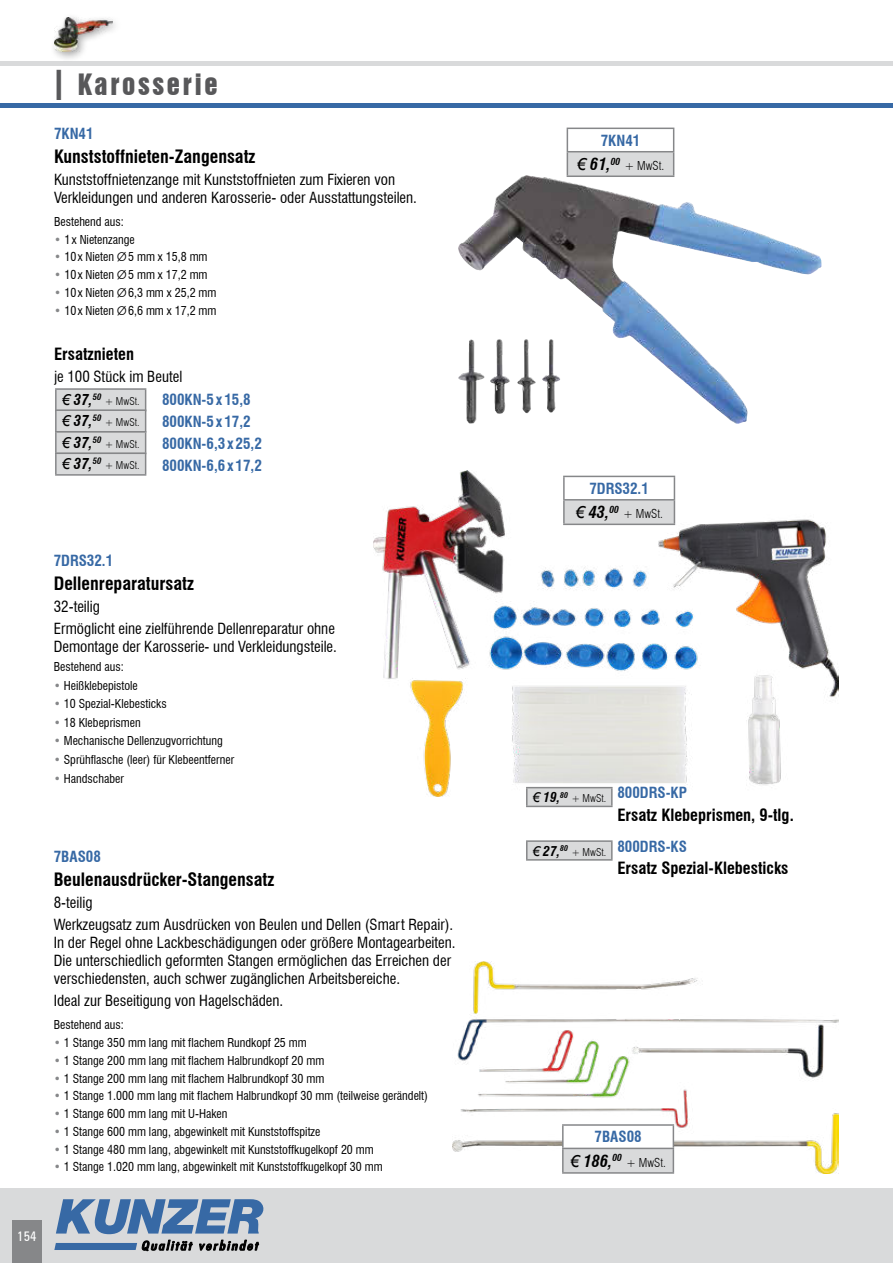
<style>
.page{position:relative;width:893px;height:1263px;background:#fff}
.page>*{position:absolute;margin:0;border:0;box-sizing:border-box;transform-origin:0 0}
.t1{font:27px "Swiss 921 BT Regular A";letter-spacing:.1em;color:#58585a}
.t2{font:700 condensed 18px "Swiss 721 BT";color:#000}
.t3{font:700 condensed 16.5px "Swiss 721 BT";color:#000}
.t4{font:italic 700 condensed 16.5px "Swiss 721 BT";color:#000}
.t5{font:condensed 15px/18px "Swiss 721 BT";color:#000}
.t6{font:700 condensed 15px/22.2px "Swiss 721 BT";color:#3769a5}
.t7{font:italic 700 condensed 15px "Swiss 721 BT";color:#000}
.t8{font:condensed 13.5px "Zurich BT";color:#fff}
.t9{font:condensed 12px "Swiss 721 BT";color:#000}
.t10{font:300 condensed 12px "Swiss 721 BT";color:#000}
.t11{font:300 condensed 10.5px "Swiss 721 BT";color:#000}
.s1{font-family:"Avant Garde IT Cby BT";font-weight:500;font-size:42px}
.s2{font-stretch:normal;color:#868789}
.s3{font-family:"Avant Garde IT Cby BT";font-stretch:normal}
.s4{font-family:"Arial";font-weight:400;font-stretch:normal}
.s5{color:#868789}
.s6{font-family:"Arial";font-weight:400;font-style:italic;font-stretch:normal;font-size:13.5px}
.s7{font-weight:700;font-style:italic;font-size:13.5px}
</style>
<div class="page">
<hr style="left:0;top:62px;width:893px;height:4px;background:#d9dadb">
<hr style="left:0;top:103px;width:893px;height:4px;background:#3769a5">
<div style="left:0;top:1188px;width:893px;height:75px;background:#d9dadb"></div>
<img style="left:373px;top:470px;width:465px;height:326px">
<svg style="left:56px;top:1199px;width:208px;height:35px"></svg>
<svg style="left:54px;top:1240px;width:205px;height:11px"></svg>
<div style="left:12px;top:1220px;width:30px;height:43px;background:#868789"></div>
<img style="left:458px;top:175px;width:290px;height:249px">
<div style="left:567px;top:152px;width:107px;height:24px;background:#d9dadb"></div>
<hr style="left:567px;top:128px;width:107px;height:1px;background:#868789">
<hr style="left:567px;top:151px;width:107px;height:1px;background:#868789">
<svg style="left:567px;top:129px;width:1px;height:46px"></svg>
<svg style="left:673px;top:129px;width:1px;height:46px"></svg>
<hr style="left:567px;top:175px;width:107px;height:2px;background:#868789">
<div style="left:56px;top:389px;width:90px;height:22px;background:#d9dadb"></div>
<hr style="left:55px;top:388px;width:91px;height:2px;background:#868789">
<hr style="left:55px;top:390px;width:2px;height:20px;background:#868789">
<div style="left:56px;top:410px;width:90px;height:22px;background:#d9dadb"></div>
<hr style="left:55px;top:409px;width:91px;height:2px;background:#868789">
<hr style="left:55px;top:411px;width:2px;height:20px;background:#868789">
<div style="left:56px;top:432px;width:90px;height:21px;background:#d9dadb"></div>
<hr style="left:55px;top:431px;width:91px;height:2px;background:#868789">
<hr style="left:55px;top:433px;width:2px;height:20px;background:#868789">
<div style="left:56px;top:453px;width:90px;height:22px;background:#d9dadb"></div>
<hr style="left:55px;top:452px;width:91px;height:2px;background:#868789">
<hr style="left:55px;top:454px;width:2px;height:20px;background:#868789">
<svg style="left:145px;top:390px;width:1px;height:84px"></svg>
<hr style="left:55px;top:474px;width:91px;height:2px;background:#868789">
<img style="left:453px;top:961px;width:386px;height:213px">
<div style="left:563px;top:1125px;width:110px;height:23px;background:#fff"></div>
<div style="left:563px;top:1148px;width:110px;height:25px;background:#d9dadb"></div>
<hr style="left:562px;top:1124px;width:112px;height:2px;background:#868789">
<hr style="left:562px;top:1126px;width:2px;height:22px;background:#868789">
<hr style="left:562px;top:1148px;width:112px;height:1px;background:#868789">
<hr style="left:562px;top:1149px;width:2px;height:23px;background:#868789">
<svg style="left:673px;top:1126px;width:1px;height:46px"></svg>
<hr style="left:562px;top:1172px;width:112px;height:2px;background:#868789">
<div style="left:49px;top:13px;width:74px;height:50px;background:#000;opacity:.35"></div>
<img style="left:54px;top:17px;width:59px;height:35px">
<div style="left:527px;top:788px;width:85px;height:18px;background:#d9dadb"></div>
<hr style="left:526px;top:787px;width:87px;height:1px;background:#868789">
<svg style="left:526px;top:788px;width:2px;height:18px"></svg>
<svg style="left:611px;top:788px;width:2px;height:18px"></svg>
<hr style="left:526px;top:806px;width:87px;height:1px;background:#868789">
<div style="left:527px;top:841px;width:85px;height:19px;background:#d9dadb"></div>
<hr style="left:526px;top:840px;width:87px;height:2px;background:#868789">
<svg style="left:526px;top:842px;width:2px;height:17px"></svg>
<svg style="left:611px;top:842px;width:2px;height:17px"></svg>
<hr style="left:526px;top:859px;width:87px;height:2px;background:#868789">
<div style="left:564px;top:476px;width:110px;height:24px;background:#fff"></div>
<div style="left:564px;top:500px;width:110px;height:24px;background:#d9dadb"></div>
<hr style="left:563px;top:476px;width:112px;height:1px;background:#868789">
<hr style="left:563px;top:477px;width:2px;height:22px;background:#868789">
<hr style="left:563px;top:499px;width:112px;height:1px;background:#868789">
<hr style="left:563px;top:500px;width:2px;height:24px;background:#868789">
<svg style="left:674px;top:477px;width:1px;height:47px"></svg>
<hr style="left:563px;top:524px;width:112px;height:1px;background:#868789">
<h1 class="t1" style="left:54px;top:73px;width:165px"><span class="s1">I</span> Karosserie</h1>
<p class="t6" style="left:54px;top:123px;width:41px">7KN41</p>
<h2 class="t2" style="left:54px;top:149px;width:203px">Kunststoffnieten-Zangensatz</h2>
<p class="t5" style="left:54px;top:172px;width:365px">Kunststoffnietenzange mit Kunststoffnieten zum Fixieren von<br>Verkleidungen und anderen Karosserie- oder Ausstattungsteilen.</p>
<p class="t9" style="left:54px;top:217px;width:71px">Bestehend aus:</p>
<p class="t9" style="left:54px;top:234px;width:82px"><span class="s2">•</span> 1 x Nietenzange</p>
<p class="t9" style="left:54px;top:252px;width:155px"><span class="s2">•</span> 10 x Nieten <span class="s3">Ø</span> 5 mm x 15,8 mm</p>
<p class="t9" style="left:54px;top:270px;width:155px"><span class="s2">•</span> 10 x Nieten <span class="s3">Ø</span> 5 mm x 17,2 mm</p>
<p class="t9" style="left:54px;top:288px;width:164px"><span class="s2">•</span> 10 x Nieten <span class="s3">Ø</span> 6,3 mm x 25,2 mm</p>
<p class="t9" style="left:54px;top:305px;width:164px"><span class="s2">•</span> 10 x Nieten <span class="s3">Ø</span> 6,6 mm x 17,2 mm</p>
<h3 class="t3" style="left:54px;top:347px;width:82px">Ersatznieten</h3>
<p class="t5" style="left:54px;top:369px;width:130px">je 100 Stück im Beutel</p>
<p class="t6" style="left:162px;top:389px;width:101px">800KN-5 x 15,8<br>800KN-5 x 17,2<br>800KN-6,3 x 25,2<br>800KN-6,6 x 17,2</p>
<p class="t7" style="left:62px;top:393px;width:41px"><span class="s4">€</span> 37,<sup>50</sup></p>
<p class="t11" style="left:105px;top:397px;width:36px">+ MwSt.</p>
<p class="t7" style="left:62px;top:414px;width:41px"><span class="s4">€</span> 37,<sup>50</sup></p>
<p class="t11" style="left:105px;top:418px;width:36px">+ MwSt.</p>
<p class="t7" style="left:62px;top:436px;width:41px"><span class="s4">€</span> 37,<sup>50</sup></p>
<p class="t11" style="left:105px;top:440px;width:36px">+ MwSt.</p>
<p class="t7" style="left:62px;top:457px;width:41px"><span class="s4">€</span> 37,<sup>50</sup></p>
<p class="t11" style="left:105px;top:461px;width:36px">+ MwSt.</p>
<p class="t6" style="left:54px;top:550px;width:61px">7DRS32.1</p>
<h2 class="t2" style="left:54px;top:576px;width:142px">Dellenreparatursatz</h2>
<p class="t5" style="left:54px;top:597px;width:283px;line-height:22.2px">32-teilig<br>Ermöglicht eine zielführende Dellenreparatur ohne</p>
<p class="t5" style="left:54px;top:639px;width:285px">Demontage der Karosserie- und Verkleidungsteile.</p>
<p class="t9" style="left:54px;top:662px;width:71px">Bestehend aus:</p>
<p class="t9" style="left:54px;top:680px;width:86px"><span class="s2">•</span> Heißklebepistole</p>
<p class="t9" style="left:54px;top:699px;width:114px"><span class="s2">•</span> 10 Spezial-Klebesticks</p>
<p class="t9" style="left:54px;top:717px;width:88px"><span class="s2">•</span> 18 Klebeprismen</p>
<p class="t9" style="left:54px;top:736px;width:170px"><span class="s2">•</span> Mechanische Dellenzugvorrichtung</p>
<p class="t9" style="left:54px;top:755px;width:182px"><span class="s2">•</span> Sprühflasche (leer) für Klebeentferner</p>
<p class="t9" style="left:54px;top:773px;width:72px"><span class="s2">•</span> Handschaber</p>
<p class="t6" style="left:54px;top:846px;width:49px">7BAS08</p>
<h2 class="t2" style="left:54px;top:872px;width:222px">Beulenausdrücker-Stangensatz</h2>
<p class="t5" style="left:54px;top:893px;width:401px;line-height:22.2px">8-teilig<br>Werkzeugsatz zum Ausdrücken von Beulen und Dellen (Smart Repair).</p>
<p class="t5" style="left:54px;top:935px;width:403px">In der Regel ohne Lackbeschädigungen oder größere Montagearbeiten.<br>Die unterschiedlich geformten Stangen ermöglichen das Erreichen der verschiedensten, auch schwer zugänglichen Arbeitsbereiche.</p>
<p class="t5" style="left:54px;top:993px;width:231px">Ideal zur Beseitigung von Hagelschäden.</p>
<p class="t9" style="left:54px;top:1020px;width:71px">Bestehend aus:</p>
<p class="t9" style="left:54px;top:1038px;width:255px"><span class="s5">•</span> 1 Stange 350 mm lang mit flachem Rundkopf 25 mm</p>
<p class="t9" style="left:54px;top:1055px;width:272px"><span class="s5">•</span> 1 Stange 200 mm lang mit flachem Halbrundkopf 20 mm</p>
<p class="t9" style="left:54px;top:1073px;width:272px"><span class="s5">•</span> 1 Stange 200 mm lang mit flachem Halbrundkopf 30 mm</p>
<p class="t9" style="left:54px;top:1091px;width:376px"><span class="s5">•</span> 1 Stange 1.000 mm lang mit flachem Halbrundkopf 30 mm (teilweise gerändelt)</p>
<p class="t9" style="left:54px;top:1109px;width:175px"><span class="s5">•</span> 1 Stange 600 mm lang mit U-Haken</p>
<p class="t9" style="left:54px;top:1126px;width:268px"><span class="s5">•</span> 1 Stange 600 mm lang, abgewinkelt mit Kunststoffspitze</p>
<p class="t9" style="left:54px;top:1144px;width:322px"><span class="s5">•</span> 1 Stange 480 mm lang, abgewinkelt mit Kunststoffkugelkopf 20 mm</p>
<p class="t9" style="left:54px;top:1162px;width:331px"><span class="s5">•</span> 1 Stange 1.020 mm lang, abgewinkelt mit Kunststoffkugelkopf 30 mm</p>
<p class="t8" style="left:17px;top:1229px;width:21px">154</p>
<p class="t6" style="left:601px;top:130px;width:41px">7KN41</p>
<h3 class="t4" style="left:577px;top:158px;width:45px"><span class="s4">€</span> 61,<sup>00</sup></h3>
<p class="t10" style="left:624px;top:161px;width:41px">+ MwSt.</p>
<p class="t6" style="left:589px;top:478px;width:61px">7DRS32.1</p>
<h3 class="t4" style="left:575px;top:506px;width:45px"><span class="s4">€</span> 43,<sup>00</sup></h3>
<p class="t10" style="left:623px;top:509px;width:41px">+ MwSt.</p>
<p class="t11" style="left:532px;top:794px;width:75px"><span class="s6">€</span> <span class="s7">19,</span><sup>80</sup> + MwSt.</p>
<p class="t11" style="left:532px;top:848px;width:75px"><span class="s6">€</span> <span class="s7">27,</span><sup>80</sup> + MwSt.</p>
<p class="t6" style="left:617px;top:783px;width:71px">800DRS-KP</p>
<h3 class="t3" style="left:617px;top:808px;width:178px">Ersatz Klebeprismen, 9-tlg.</h3>
<p class="t6" style="left:617px;top:836px;width:71px">800DRS-KS</p>
<h3 class="t3" style="left:617px;top:861px;width:172px">Ersatz Spezial-Klebesticks</h3>
<p class="t6" style="left:595px;top:1127px;width:49px">7BAS08</p>
<h3 class="t4" style="left:570px;top:1154px;width:53px"><span class="s4">€</span> 186,<sup>00</sup></h3>
<p class="t10" style="left:626px;top:1158px;width:41px">+ MwSt.</p>
</div>
